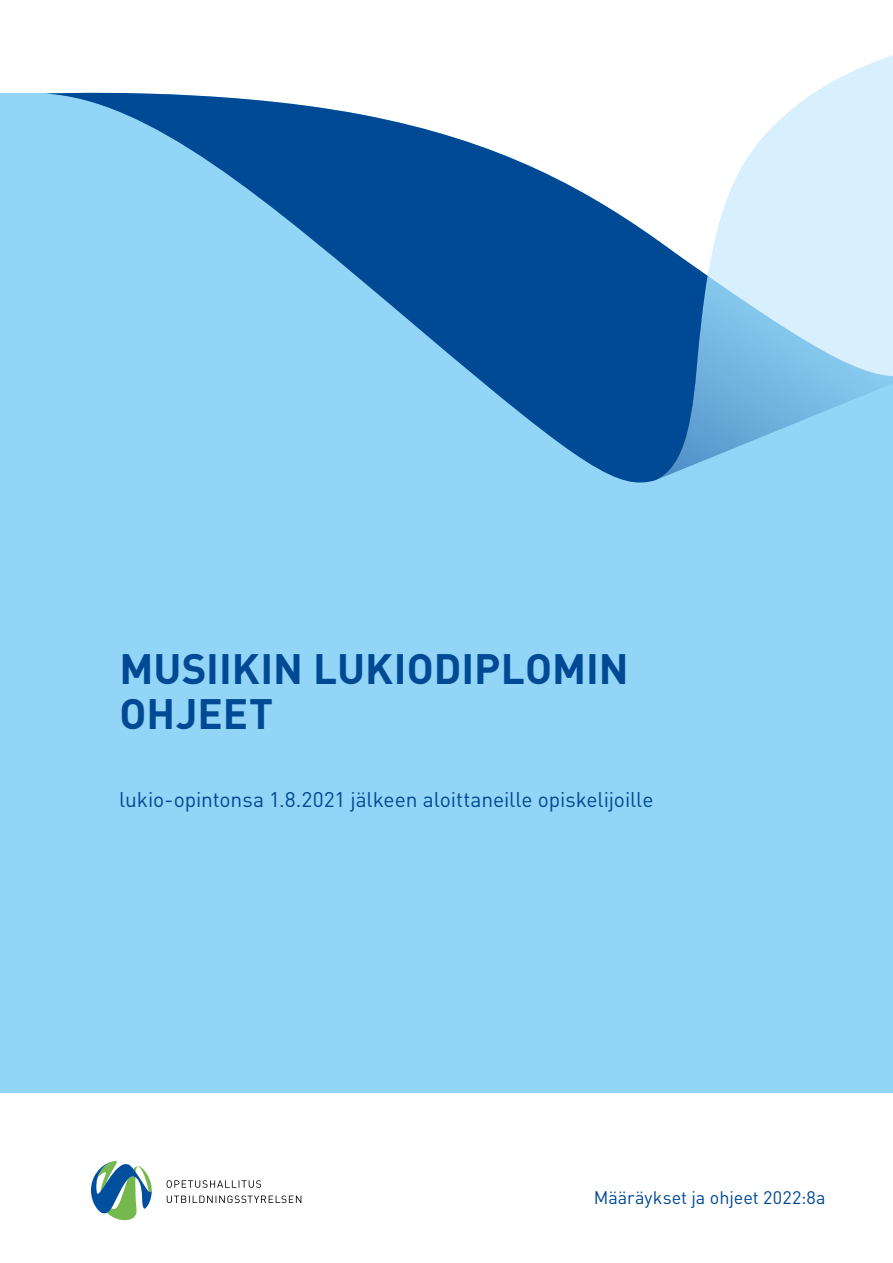
<style>
.page{position:relative;width:893px;height:1263px;background:#fff}
.page>*{position:absolute;margin:0;border:0;box-sizing:border-box;transform-origin:0 0}
.KANSI_otsikko_DIN_B{font:700 42px/45px "DIN Pro";color:#004994}
.KANSI_otsikko_2-tas{font:21px "DIN Pro";letter-spacing:-.005em;color:#004994}
.Julkaisuryhmä_DIN_R{font:18px "DIN Pro";letter-spacing:-.005em;color:#004994}
</style>
<div class="page">
<div style="left:0;top:94px;width:893px;height:999px;background:#93d5f6"></div>
<svg style="left:708px;top:55px;width:185px;height:221px;background:#e3f3fd"></svg>
<svg style="left:167px;top:1195px;width:134px;height:8px"></svg>
<svg style="left:167px;top:1180px;width:94px;height:8px"></svg>
<svg style="left:91px;top:1160px;width:61px;height:61px"></svg>
<svg style="left:45px;top:92px;width:663px;height:391px"></svg>
<svg style="left:656px;top:276px;width:237px;height:204px"></svg>
<h1 class="KANSI_otsikko_DIN_B" style="left:119px;top:645px;width:511px">MUSIIKIN LUKIODIPLOMIN<br>OHJEET</h1>
<h2 class="KANSI_otsikko_2-tas" style="left:119px;top:785px;width:536px">lukio-opintonsa 1.8.2021 jälkeen aloittaneille opiskelijoille</h2>
<p class="Julkaisuryhmä_DIN_R" style="left:594px;top:1185px;width:233px">Määräykset ja ohjeet 2022:8a</p>
</div>
